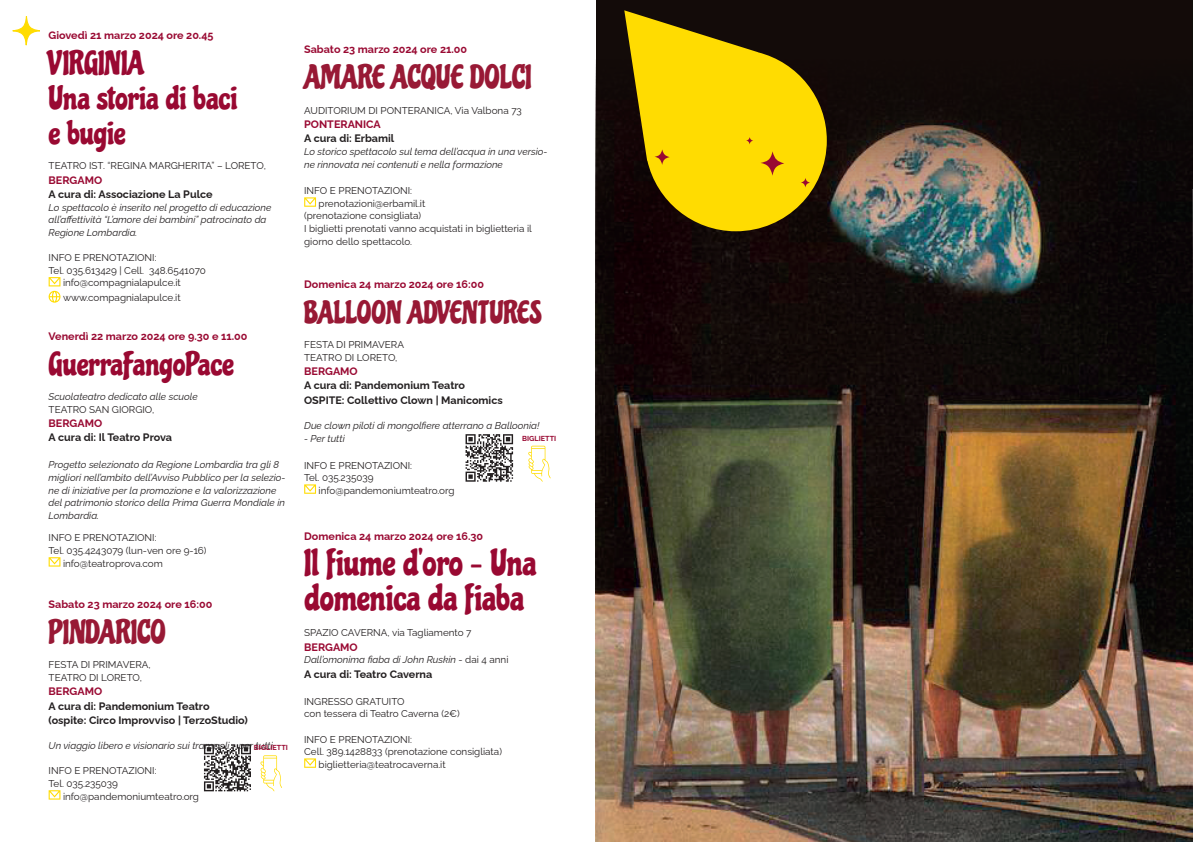
<style>
.page{position:relative;width:1193px;height:842px;background:#fff}
.page>*{position:absolute;margin:0;border:0;box-sizing:border-box;transform-origin:0 0}
.t1{font:36px/35px "Chicle";color:#990932}
.t2{font:32.4px/35.1px "Chicle";color:#990932}
.t3{font:32.4px "Chicle";color:#981935}
.t4{font:31px "Chicle";color:#981935}
.t5{font:700 10.8px "Raleway";color:#990932}
.t6{font:700 10.8px/14.4px "Raleway";color:#231f20}
.t7{font:9.9px/12.6px "Raleway";color:#231f20}
.t8{font:italic 9.9px/12.6px "Raleway";color:#231f20}
.t9{font:700 7.3px "Raleway";color:#990932}
.s1{font-style:normal}
</style>
<div class="page">
<div style="left:596px;top:0;width:595px;height:842px;background:#130b09"></div>
<img style="left:596px;top:60px;width:597px;height:782px">
<svg style="left:49px;top:277px;width:11px;height:26px"></svg>
<svg style="left:49px;top:557px;width:11px;height:10px"></svg>
<svg style="left:49px;top:790px;width:11px;height:10px"></svg>
<svg style="left:304px;top:197px;width:12px;height:10px"></svg>
<svg style="left:304px;top:484px;width:12px;height:10px"></svg>
<svg style="left:304px;top:758px;width:12px;height:10px"></svg>
<svg style="left:260px;top:755px;width:22px;height:36px"></svg>
<svg style="left:204px;top:744px;width:47px;height:47px"></svg>
<svg style="left:465px;top:434px;width:48px;height:48px"></svg>
<svg style="left:528px;top:446px;width:22px;height:36px"></svg>
<svg style="left:12px;top:16px;width:28px;height:30px"></svg>
<svg style="left:624px;top:10px;width:202px;height:221px;fill:#ffdc01"></svg>
<svg style="left:760px;top:151px;width:24px;height:25px"></svg>
<svg style="left:654px;top:149px;width:15px;height:16px"></svg>
<svg style="left:800px;top:178px;width:10px;height:9px"></svg>
<svg style="left:746px;top:137px;width:7px;height:7px"></svg>
<p class="t5" style="left:49px;top:26px;width:166px">Giovedì 21 marzo 2024 ore 20.45</p>
<h2 class="t2" style="left:49px;top:46px;width:190px">VIRGINIA<br>Una storia di baci e bugie</h2>
<p class="t7" style="left:49px;top:159px;width:14px">Teatro</p>
<p class="t7" style="left:89px;top:159px;width:35px">Ist. “Regina</p>
<p class="t7" style="left:149px;top:159px;width:17px">Marg</p>
<p class="t7" style="left:178px;top:159px;width:14px">herita</p>
<p class="t7" style="left:212px;top:159px;width:27px">” – Loreto</p>
<p class="t7" style="left:264px;top:159px;width:4px">,</p>
<p class="t5" style="left:49px;top:171px;width:54px">BE RGAMO</p>
<p class="t6" style="left:49px;top:186px;width:165px">A cura di: Associazione La Pulce</p>
<p class="t8" style="left:49px;top:200px;width:224px">Lo spettacolo è inserito nel progetto di educazione all’affettività “L’amore dei bambini” patrocinato da<br>Regione Lombardia.</p>
<p class="t7" style="left:49px;top:250px;width:48px">INFO E Prenotazioni</p>
<p class="t7" style="left:155px;top:250px;width:3px">:</p>
<p class="t7" style="left:49px;top:263px;width:159px">Tel. 035.613429 | Cell. 348.6541070</p>
<p class="t7" style="left:63px;top:276px;width:119px">info@compagnialapulce.it</p>
<p class="t7" style="left:63px;top:290px;width:119px">www.compagnialapulce.it</p>
<p class="t5" style="left:49px;top:327px;width:200px">Venerdì 22 marzo 2024 ore 9.30 e 11.00</p>
<h2 class="t2" style="left:49px;top:347px;width:187px">GuerraFangoPace</h2>
<p class="t8" style="left:49px;top:389px;width:151px">Scuolateatro dedicato alle scuole</p>
<p class="t7" style="left:49px;top:402px;width:14px">Teatro</p>
<p class="t7" style="left:89px;top:402px;width:37px">San Giorgio</p>
<p class="t7" style="left:152px;top:402px;width:4px">,</p>
<p class="t5" style="left:49px;top:414px;width:55px">Bergamo</p>
<p class="t6" style="left:49px;top:429px;width:125px">A cura di: Il Teatro Prova</p>
<p class="t8" style="left:49px;top:457px;width:238px">Progetto selezionato da Regione Lombardia tra gli 8 migliori nell’ambito dell’Avviso Pubblico per la selezio&shy;ne di iniziative per la promozione e la valorizzazione del patrimonio storico della Prima Guerra Mondiale in Lombardia.</p>
<p class="t7" style="left:49px;top:530px;width:48px">INFO E Prenotazioni</p>
<p class="t7" style="left:155px;top:530px;width:3px">:</p>
<p class="t7" style="left:49px;top:543px;width:159px">Tel. 035.4243079 (lun-ven ore 9-16)</p>
<p class="t7" style="left:63px;top:556px;width:101px">info@teatroprova.com</p>
<p class="t5" style="left:49px;top:595px;width:165px">Sabato 23 marzo 2024 ore 16:00</p>
<h2 class="t3" style="left:49px;top:613px;width:119px">PINDARICO</h2>
<p class="t7" style="left:49px;top:657px;width:7px">festa</p>
<p class="t7" style="left:81px;top:657px;width:20px">di primavera</p>
<p class="t7" style="left:149px;top:657px;width:4px">,</p>
<p class="t7" style="left:49px;top:670px;width:14px">Teatro</p>
<p class="t7" style="left:89px;top:670px;width:26px">di Loreto</p>
<p class="t7" style="left:140px;top:670px;width:4px">,</p>
<p class="t5" style="left:49px;top:683px;width:55px">Bergamo</p>
<p class="t6" style="left:49px;top:697px;width:201px">A cura di: Pandemonium Teatro (ospite: Circo Improvviso | TerzoStudio)</p>
<p class="t8" style="left:49px;top:738px;width:226px">Un viaggio libero e visionario sui trampoli - per tutti</p>
<p class="t7" style="left:49px;top:763px;width:48px">INFO E Prenotazioni</p>
<p class="t7" style="left:155px;top:763px;width:3px">:</p>
<p class="t7" style="left:63px;top:776px;width:137px;text-indent:-14px">Tel. 035.235039 info@pandemoniumteatro.org</p>
<p class="t9" style="left:254px;top:742px;width:36px">BIGLIETTI</p>
<p class="t5" style="left:304px;top:41px;width:164px">Sabato 23 marzo 2024 ore 21.00</p>
<h2 class="t3" style="left:304px;top:59px;width:229px">AMARE ACQUE DOLCI</h2>
<p class="t7" style="left:304px;top:103px;width:219px">AUDITORIUM DI PONTERANICA, Via Valbona 73</p>
<p class="t5" style="left:304px;top:115px;width:71px">PONTERAN ICA</p>
<p class="t6" style="left:304px;top:130px;width:92px">A cura di: Erbamil</p>
<p class="t8" style="left:304px;top:144px;width:245px">Lo storico spettacolo sul tema dell’acqua in una versio&shy;ne rinnovata nei contenuti e nella formazione</p>
<p class="t7" style="left:304px;top:183px;width:48px">INFO E Prenotazioni</p>
<p class="t7" style="left:410px;top:183px;width:3px">:</p>
<p class="t7" style="left:318px;top:196px;width:108px">prenotazioni@erbamil.it</p>
<p class="t7" style="left:304px;top:208px;width:118px">(prenotazione consigliata)</p>
<p class="t7" style="left:304px;top:221px;width:229px">I biglietti prenotati vanno acquistati in biglietteria il</p>
<p class="t7" style="left:304px;top:234px;width:109px">giorno dello spettacolo.</p>
<p class="t5" style="left:304px;top:275px;width:181px">Domenica 24 marzo 2024 ore 16:00</p>
<h3 class="t4" style="left:304px;top:294px;width:239px">BALLOON ADVENTURES</h3>
<p class="t7" style="left:304px;top:337px;width:7px">festa</p>
<p class="t7" style="left:336px;top:337px;width:20px">di primavera</p>
<p class="t7" style="left:304px;top:350px;width:14px">Teatro</p>
<p class="t7" style="left:345px;top:350px;width:26px">di Loreto</p>
<p class="t7" style="left:395px;top:350px;width:4px">,</p>
<p class="t5" style="left:304px;top:362px;width:55px">Bergamo</p>
<p class="t6" style="left:304px;top:377px;width:162px">A cura di: Pandemonium Teatro ospit</p>
<p class="t6" style="left:335px;top:392px;width:169px">e: Collettivo Clown | Manicomics</p>
<p class="t8" style="left:304px;top:418px;width:237px">Due clown piloti di mongolfiere atterrano a Balloonia!</p>
<p class="t8" style="left:304px;top:431px;width:42px">- Per tutti</p>
<p class="t7" style="left:304px;top:458px;width:48px">INFO E Prenotazioni</p>
<p class="t7" style="left:410px;top:458px;width:3px">:</p>
<p class="t7" style="left:318px;top:470px;width:137px;text-indent:-14px">tel. 035.235039 info@pandemoniumteatro.org</p>
<p class="t5" style="left:304px;top:527px;width:180px">Domenica 24 marzo 2024 ore 16.30</p>
<h1 class="t1" style="left:304px;top:546px;width:234px">Il fiume d’oro – Una domenica da fiaba</h1>
<p class="t7" style="left:304px;top:625px;width:13px">Spazio</p>
<p class="t7" style="left:341px;top:625px;width:15px">Caverna</p>
<p class="t7" style="left:387px;top:625px;width:85px">, via Tagliamento 7</p>
<p class="t5" style="left:304px;top:638px;width:54px">BE RGAMO</p>
<p class="t8" style="left:304px;top:652px;width:206px">Dall’omonima fiaba di John Ruskin <span class="s1">- dai 4 anni</span></p>
<p class="t6" style="left:304px;top:666px;width:130px">A cura di: Teatro Caverna</p>
<p class="t7" style="left:304px;top:694px;width:157px">INGRESSO GRATUITO<br>con tessera di Teatro Caverna (2€)</p>
<p class="t7" style="left:304px;top:732px;width:109px">INFO E PRENOTAZIONI:</p>
<p class="t7" style="left:304px;top:744px;width:199px">Cell. 389.1428833 (prenotazione consigliata)</p>
<p class="t7" style="left:318px;top:757px;width:129px">biglietteria@teatrocaverna.it</p>
<p class="t9" style="left:522px;top:433px;width:36px">BIGLIETTI</p>
</div>
